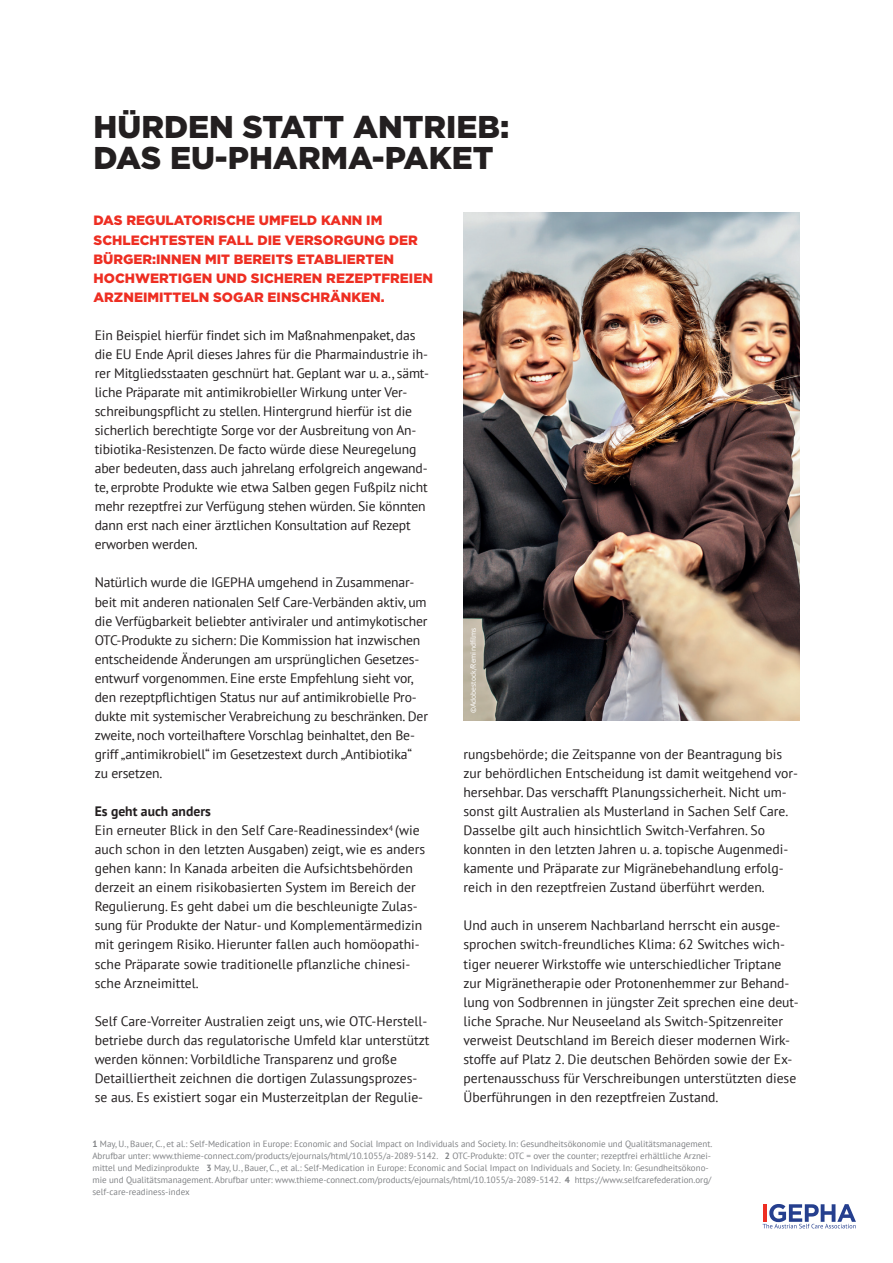
<style>
.page{position:relative;width:893px;height:1263px;background:#fff}
.page>*{position:absolute;margin:0;border:0;box-sizing:border-box;transform-origin:0 0}
.t1{font:900 31.5px/31.5px "Gotham";color:#231f20}
.t2{font:13.65px/19px "PT Sans";color:#231f20}
.t3{font:900 13.5px/19px "Gotham";color:#ee2e22}
.t4{font:9px/12px "PT Sans";color:#808285}
.t5{font:7.5px "PT Sans";color:#fff}
.s1{font-weight:700}
</style>
<div class="page">
<svg style="left:763px;top:1204px;width:93px;height:24px"></svg>
<img style="left:463px;top:213px;width:336px;height:508px">
<h1 class="t1" style="left:94px;top:110px;width:417px">HÜRDEN STATT ANTRIEB:<br>DAS EU-PHARMA-PAKET</h1>
<p class="t3" style="left:94px;top:211px;width:341px">DAS REGULATORISCHE UMFELD KANN IM SCHLECHTESTEN FALL DIE VERSORGUNG DER BÜRGER:INNEN MIT BEREITS ETABLIERTEN HOCHWERTIGEN UND SICHEREN REZEPTFREIEN ARZNEIMITTELN SOGAR EINSCHRÄNKEN.</p>
<p class="t2" style="left:95px;top:325px;width:336px">Ein Beispiel hierfür findet sich im Maßnahmenpaket, das die EU Ende April dieses Jahres für die Pharmaindustrie ih&shy;rer Mitgliedsstaaten geschnürt hat. Geplant war u. a., sämt&shy;liche Präparate mit antimikrobieller Wirkung unter Ver&shy;schreibungspflicht zu stellen. Hintergrund hierfür ist die sicherlich berechtigte Sorge vor der Ausbreitung von An&shy;tibiotika-Resistenzen. De facto würde diese Neuregelung aber bedeuten, dass auch jahrelang erfolgreich angewand&shy;te, erprobte Produkte wie etwa Salben gegen Fußpilz nicht mehr rezeptfrei zur Verfügung stehen würden. Sie könnten dann erst nach einer ärztlichen Konsultation auf Rezept erworben werden.</p>
<p class="t2" style="left:95px;top:573px;width:335px">Natürlich wurde die IGEPHA umgehend in Zusammenar&shy;beit mit anderen nationalen Self Care-Verbänden aktiv, um die Verfügbarkeit beliebter antiviraler und antimykotischer OTC-Produkte zu sichern: Die Kommission hat inzwischen entscheidende Änderungen am ursprünglichen Gesetzes&shy;entwurf vorgenommen. Eine erste Empfehlung sieht vor, den rezeptpflichtigen Status nur auf antimikrobielle Pro&shy;dukte mit systemischer Verabreichung zu beschränken. Der zweite, noch vorteilhaftere Vorschlag beinhaltet, den Be&shy;griff „antimikrobiell“ im Gesetzestext durch „Antibiotika“ zu ersetzen.</p>
<p class="t2" style="left:95px;top:801px;width:332px"><span class="s1">Es geht auch anders<br></span>Ein erneuter Blick in den Self Care-Readinessindex<sup>4</sup> (wie auch schon in den letzten Ausgaben) zeigt, wie es anders gehen kann: In Kanada arbeiten die Aufsichtsbehörden derzeit an einem risikobasierten System im Bereich der Regulierung. Es geht dabei um die beschleunigte Zulas&shy;sung für Produkte der Natur- und Komplementärmedizin mit geringem Risiko. Hierunter fallen auch homöopathi&shy;sche Präparate sowie traditionelle pflanzliche chinesi&shy;sche Arzneimittel.</p>
<p class="t2" style="left:95px;top:1011px;width:336px">Self Care-Vorreiter Australien zeigt uns, wie OTC-Herstell&shy;betriebe durch das regulatorische Umfeld klar unterstützt werden können: Vorbildliche Transparenz und große Detailliertheit zeichnen die dortigen Zulassungsprozes&shy;se aus. Es existiert sogar ein Musterzeitplan der Regulie-</p>
<p class="t5" style="left:468px;top:713px;width:87px;rotate:-90deg">©Adobestock/Remindfilms</p>
<p class="t2" style="left:463px;top:744px;width:336px">rungsbehörde; die Zeitspanne von der Beantragung bis zur behördlichen Entscheidung ist damit weitgehend vor&shy;hersehbar. Das verschafft Planungssicherheit. Nicht um&shy;sonst gilt Australien als Musterland in Sachen Self Care.<br>Dasselbe gilt auch hinsichtlich Switch-Verfahren. So konnten in den letzten Jahren u. a. topische Augenmedi&shy;kamente und Präparate zur Migränebehandlung erfolg&shy;reich in den rezeptfreien Zustand überführt werden.</p>
<p class="t2" style="left:463px;top:916px;width:337px">Und auch in unserem Nachbarland herrscht ein ausge&shy;sprochen switch-freundliches Klima: 62 Switches wich&shy;tiger neuerer Wirkstoffe wie unterschiedlicher Triptane zur Migränetherapie oder Protonenhemmer zur Behand&shy;lung von Sodbrennen in jüngster Zeit sprechen eine deut&shy;liche Sprache. Nur Neuseeland als Switch-Spitzenreiter verweist Deutschland im Bereich dieser modernen Wirk&shy;stoffe auf Platz 2. Die deutschen Behörden sowie der Ex&shy;pertenausschuss für Verschreibungen unterstützten diese Überführungen in den rezeptfreien Zustand.</p>
<p class="t4" style="left:92px;top:1137px;width:622px"><span class="s1">1</span> May, U., Bauer, C., et al.: Self-Medication in Europe: Economic and Social Impact on Individuals and Society. In: Gesundheitsökonomie und Qualitätsmanagement.<br>Abrufbar unter: www.thieme-connect.com/products/ejournals/html/10.1055/a-2089-5142. <span class="s1">2</span> OTC-Produkte: OTC = over the counter; rezeptfrei erhältliche Arznei&shy;mittel und Medizinprodukte <span class="s1">3</span> May, U., Bauer, C., et al.: Self-Medication in Europe: Economic and Social Impact on Individuals and Society. In: Gesundheitsökono&shy;mie und Qualitätsmanagement. Abrufbar unter: www.thieme-connect.com/products/ejournals/html/10.1055/a-2089-5142. <span class="s1">4</span> https://www.selfcarefederation.org/ self-care-readiness-index</p>
</div>
